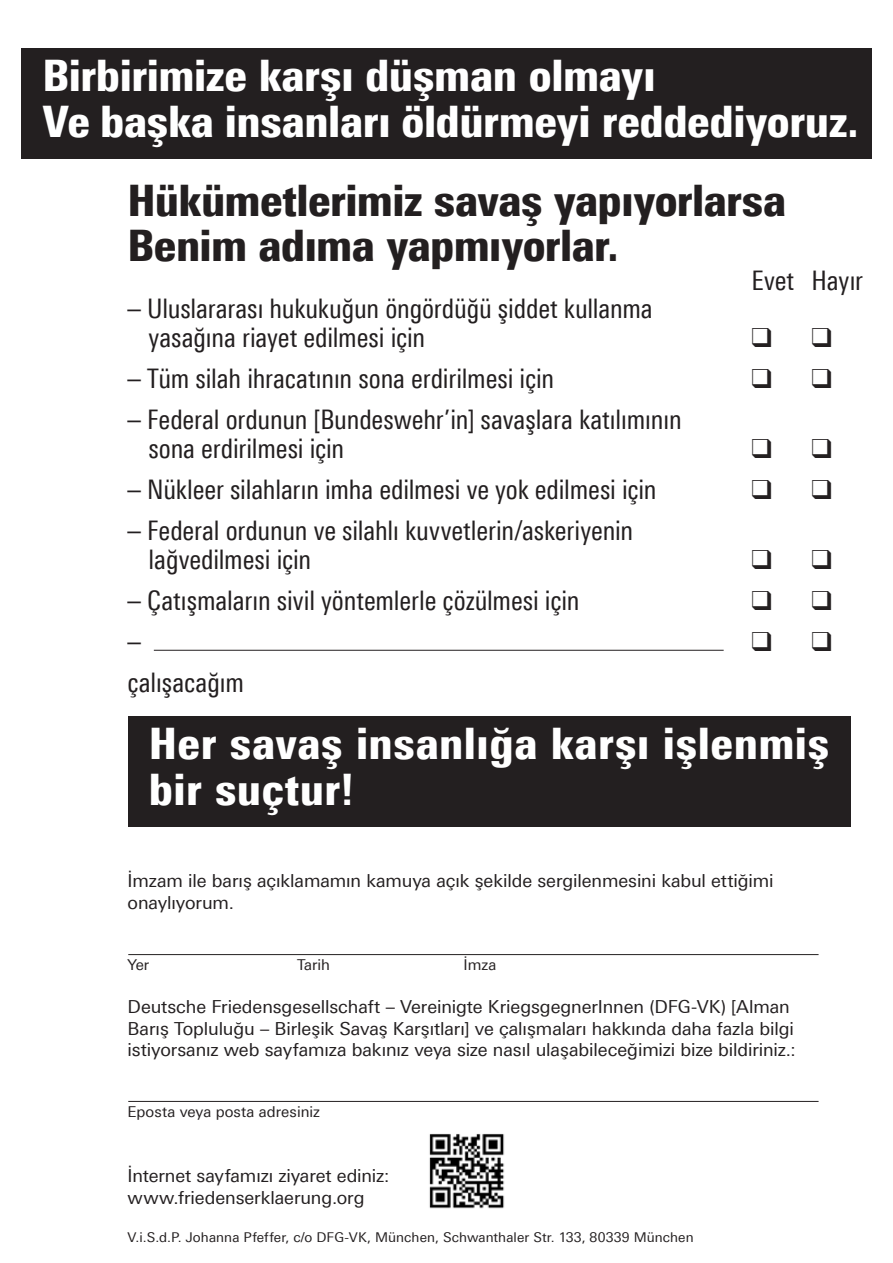
<style>
.page{position:relative;width:893px;height:1263px;background:#fff}
.page>*{position:absolute;margin:0;border:0;box-sizing:border-box;transform-origin:0 0}
.t1{font:900 43.5px/46.5px "Linotype Univers 820 Cn";letter-spacing:-.005em;color:#fff}
.t2{font:900 43.5px/45px "Linotype Univers 820 Cn";letter-spacing:-.015em;color:#231f20}
.t3{font:27px/28.5px "Linotype Univers 420 Cn";letter-spacing:-.005em;color:#231f20}
.t4{font:18px/21.6px "Linotype Univers 430";letter-spacing:-.005em;color:#231f20}
.t5{font:15px "Linotype Univers 430";color:#231f20}
.t6{font:13.5px "Linotype Univers 430";letter-spacing:.01em;color:#231f20}
</style>
<div class="page">
<div style="left:21px;top:49px;width:851px;height:110px;background:#231f20"></div>
<div style="left:128px;top:716px;width:722px;height:111px;background:#231f20"></div>
<hr style="left:154px;top:650px;width:570px;height:1px;background:#231f20">
<hr style="left:128px;top:954px;width:691px;height:1px;background:#231f20">
<hr style="left:128px;top:1101px;width:691px;height:1px;background:#231f20">
<img style="left:429px;top:1133px;width:76px;height:76px">
<h1 class="t1" style="left:43px;top:52px;width:818px">Birbirimize karşı düşman olmayı<br>Ve başka insanları öldürmeyi reddediyoruz.</h1>
<h1 class="t2" style="left:128px;top:177px;width:660px">Hükümetlerimiz savaş yapıyorlarsa<br>Benim adıma yapmıyorlar.</h1>
<h2 class="t3" style="left:752px;top:266px;width:113px">Evet Hayır</h2>
<h2 class="t3" style="left:149px;top:294px;width:506px;text-indent:-21px">– Uluslararası hukukuğun öngördüğü şiddet kullanma yasağına riayet edilmesi için</h2>
<h2 class="t3" style="left:128px;top:364px;width:428px">– Tüm silah ihracatının sona erdirilmesi için</h2>
<h2 class="t3" style="left:149px;top:405px;width:535px;text-indent:-21px">– Federal ordunun [Bundeswehr’in] savaşlara katılımının sona erdirilmesi için</h2>
<h2 class="t3" style="left:128px;top:475px;width:531px">– Nükleer silahların imha edilmesi ve yok edilmesi için</h2>
<h2 class="t3" style="left:149px;top:516px;width:486px;text-indent:-21px">– Federal ordunun ve silahlı kuvvetlerin/askeriyenin lağvedilmesi için</h2>
<h2 class="t3" style="left:128px;top:586px;width:454px">– Çatışmaların sivil yöntemlerle çözülmesi için</h2>
<h2 class="t3" style="left:128px;top:627px;width:15px">–</h2>
<h2 class="t3" style="left:128px;top:668px;width:118px">çalışacağım</h2>
<h1 class="t1" style="left:149px;top:720px;width:682px">Her savaş insanlığa karşı işlenmiş bir suçtur!</h1>
<p class="t4" style="left:128px;top:870px;width:647px">İmzam ile barış açıklamamın kamuya açık şekilde sergilenmesini kabul ettiğimi onaylıyorum.</p>
<p class="t5" style="left:128px;top:956px;width:23px">Yer</p>
<p class="t5" style="left:297px;top:956px;width:35px">Tarih</p>
<p class="t5" style="left:464px;top:956px;width:34px">İmza</p>
<p class="t4" style="left:128px;top:996px;width:670px">Deutsche Friedensgesellschaft – Vereinigte KriegsgegnerInnen (DFG-VK) [Alman<br>Barış Topluluğu – Birleşik Savaş Karşıtları] ve çalışmaları hakkında daha fazla bilgi istiyorsanız web sayfamıza bakınız veya size nasıl ulaşabileceğimizi bize bildiriniz.:</p>
<p class="t5" style="left:128px;top:1103px;width:194px">Eposta veya posta adresiniz</p>
<p class="t4" style="left:128px;top:1165px;width:263px">İnternet sayfamızı ziyaret ediniz: www.friedenserklaerung.org</p>
<p class="t6" style="left:128px;top:1229px;width:568px">V.i.S.d.P. Johanna Pfeffer, c/o DFG-VK, München, Schwanthaler Str. 133, 80339 München</p>
</div>
